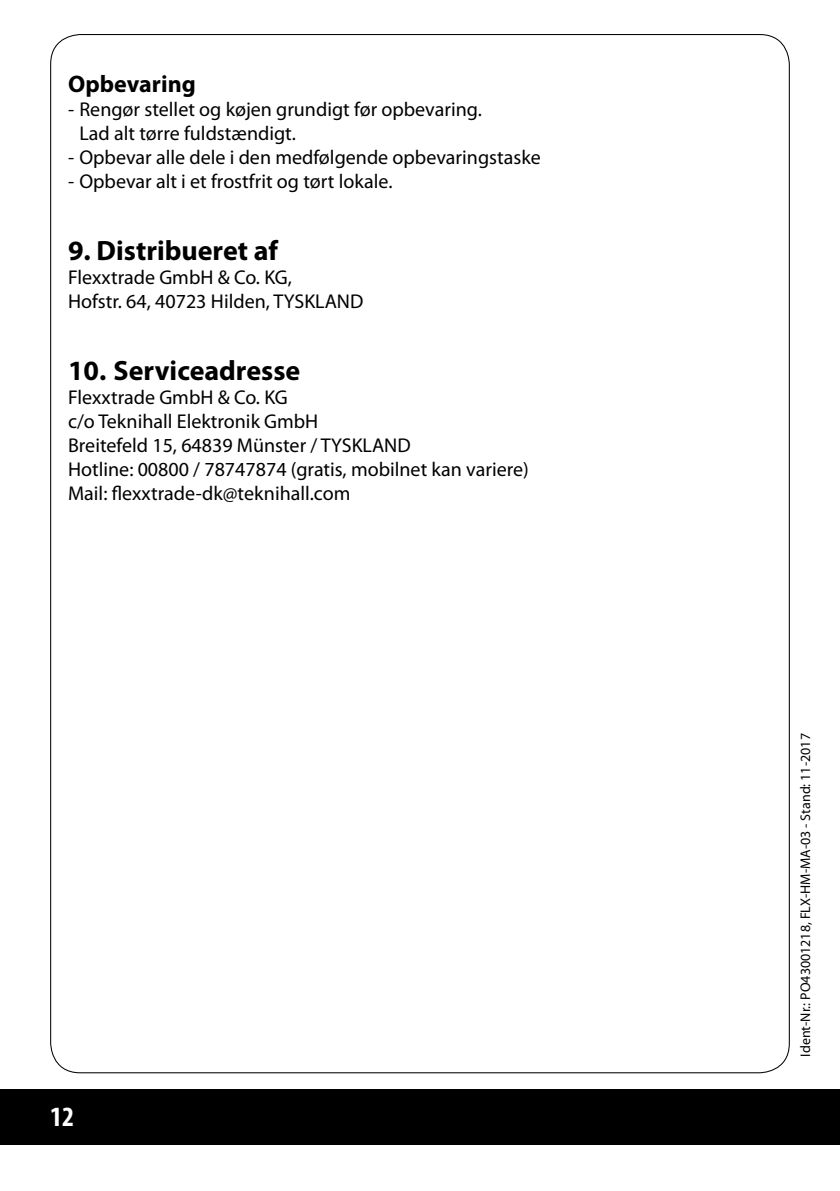
<style>
.page{position:relative;width:840px;height:1191px;background:#fff}
.page>*{position:absolute;margin:0;border:0;box-sizing:border-box;transform-origin:0 0}
.t1{font:700 28px "Myriad Pro";color:#000}
.t2{font:700 condensed 28px "Myriad Pro";color:#fff}
.t3{font:700 24px "Myriad Pro";color:#000}
.t4{font:20px/24px "Myriad Pro";color:#000}
.t5{font:14px "Myriad Pro";color:#000}
</style>
<div class="page">
<div style="left:0;top:1089px;width:839px;height:55px;background:#000"></div>
<p class="t3" style="left:68px;top:71px;width:129px">Opbevaring</p>
<p class="t4" style="left:79px;top:98px;width:404px;text-indent:-11px">- Rengør stellet og køjen grundigt før opbevaring.<br>Lad alt tørre fuldstændigt.</p>
<p class="t4" style="left:68px;top:146px;width:474px">- Opbevar alle dele i den medfølgende opbevaringstaske</p>
<p class="t4" style="left:68px;top:170px;width:326px">- Opbevar alt i et frostfrit og tørt lokale.</p>
<h1 class="t1" style="left:68px;top:235px;width:211px">9. Distribueret af</h1>
<p class="t4" style="left:68px;top:266px;width:297px">Flexxtrade GmbH &amp; Co. KG,<br>Hofstr. 64, 40723 Hilden, TYSKLAND</p>
<h1 class="t1" style="left:68px;top:355px;width:233px">10. Serviceadresse</h1>
<p class="t4" style="left:68px;top:386px;width:462px">Flexxtrade GmbH &amp; Co. KG<br>c/o Teknihall Elektronik GmbH<br>Breitefeld 15, 64839 Münster / TYSKLAND<br>Hotline: 00800 / 78747874 (gratis, mobilnet kan variere)<br>Mail: flexxtrade-dk@teknihall.com</p>
<h1 class="t2" style="left:50px;top:1100px;width:25px">12</h1>
<p class="t5" style="left:797px;top:1056px;width:325px;rotate:-90deg">Ident-Nr.: PO43001218, FLX-HM-MA-03 - Stand: 11-2017</p>
</div>
